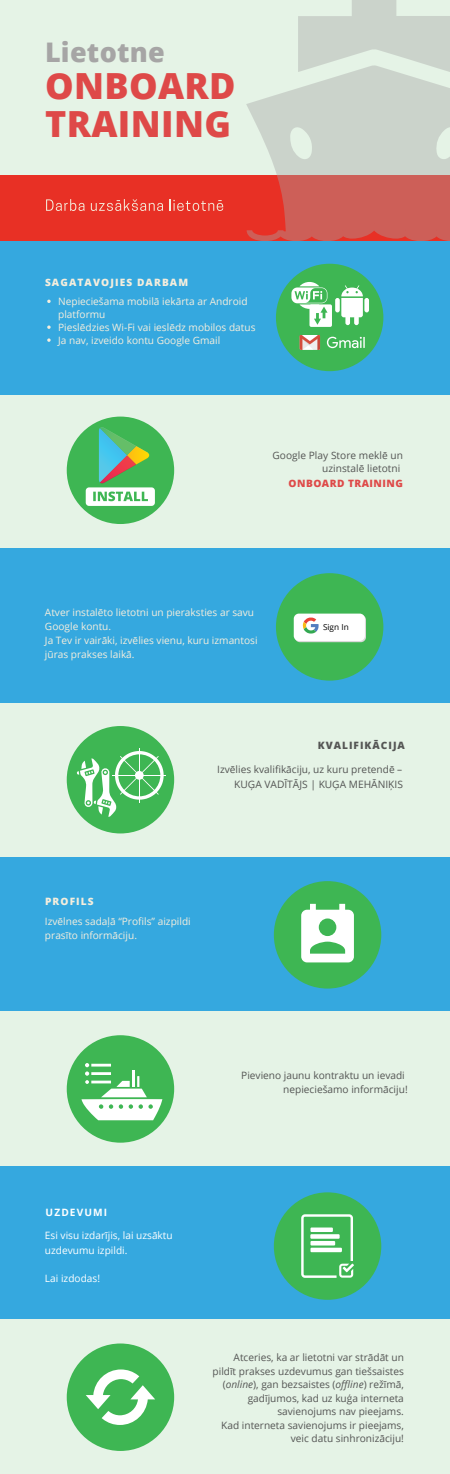
<style>
.page{position:relative;width:450px;height:1474px;background:#fff}
.page>*{position:absolute;margin:0;border:0;box-sizing:border-box;transform-origin:0 0}
.t1{font:800 36px/38.5px "Open Sans";letter-spacing:.01em;color:#de4948}
.t2{font:800 27px "Open Sans";letter-spacing:.01em;color:#a6a5a5}
.t3{font:10.2px "Open Sans";color:#545554}
.t4{font:10.12px/13.5px "Open Sans";color:#545554;text-align:right}
.t5{font:10.12px/14.1px "Open Sans";color:#f5eedd}
.t6{font:10.12px/14.1px "Open Sans";color:#fff}
.t7{font:800 10.12px "Open Sans";letter-spacing:.11em;color:#f5eedd}
.t8{font:800 10.12px "Open Sans";letter-spacing:.045em;color:#de4948}
.t9{font:800 10.12px "Open Sans";letter-spacing:.1em;color:#545554}
.t10{font:700 10.12px "Open Sans";letter-spacing:.11em;color:#fff}
.t11{font:8.25px "Open Sans";color:#000}
.s1{font-style:italic}
</style>
<div class="page">
<div style="left:0;top:0;width:450px;height:1119px;background:#e5f3e6"></div>
<div style="left:0;top:240px;width:450px;height:154px;background:#35a8df"></div>
<div style="left:0;top:175px;width:450px;height:65px;background:#e83025"></div>
<div style="left:0;top:549px;width:450px;height:154px;background:#35a8df"></div>
<div style="left:0;top:858px;width:450px;height:154px;background:#35a8df"></div>
<div style="left:276px;top:264px;width:107px;height:107px;background:#3eb653;border-radius:50%"></div>
<div style="left:67px;top:417px;width:107px;height:107px;background:#3eb653;border-radius:50%"></div>
<div style="left:276px;top:573px;width:107px;height:108px;background:#3eb653;border-radius:50%"></div>
<div style="left:67px;top:726px;width:107px;height:107px;background:#3eb653;border-radius:50%"></div>
<div style="left:274px;top:881px;width:107px;height:107px;background:#3eb653;border-radius:50%"></div>
<svg style="left:341px;top:285px;width:22px;height:40px"></svg>
<div style="left:335px;top:298px;width:5px;height:14px;background:#fff;border-radius:2px"></div>
<div style="left:364px;top:298px;width:5px;height:14px;background:#fff;border-radius:2px"></div>
<svg style="left:300px;top:335px;width:20px;height:15px"></svg>
<svg style="left:327px;top:337px;width:38px;height:11px"></svg>
<svg style="left:86px;top:427px;width:69px;height:79px"></svg>
<svg style="left:291px;top:282px;width:41px;height:45px"></svg>
<div style="left:295px;top:615px;width:71px;height:27px;background:#dad9d9;border-radius:5px"></div>
<div style="left:294px;top:614px;width:71px;height:27px;background:#fff;border-radius:5px"></div>
<svg style="left:303px;top:617px;width:16px;height:17px"></svg>
<hr style="left:139px;top:748px;width:1px;height:54px;background:#fff">
<hr style="left:112px;top:775px;width:54px;height:1px;background:#fff">
<svg style="left:77px;top:751px;width:87px;height:66px"></svg>
<svg style="left:301px;top:904px;width:53px;height:58px"></svg>
<svg style="left:247px;top:240px;width:203px;height:1px"></svg>
<svg style="left:246px;top:72px;width:204px;height:168px;fill:#cdd3cb"></svg>
<svg style="left:298px;top:0;width:152px;height:72px"></svg>
<svg style="left:46px;top:199px;width:39px;height:12px"></svg>
<svg style="left:91px;top:199px;width:72px;height:12px"></svg>
<svg style="left:170px;top:199px;width:53px;height:12px"></svg>
<svg style="left:47px;top:300px;width:4px;height:3px"></svg>
<svg style="left:47px;top:325px;width:4px;height:4px"></svg>
<svg style="left:47px;top:338px;width:4px;height:4px"></svg>
<div style="left:0;top:1012px;width:450px;height:462px;background:#e5f3e6"></div>
<div style="left:67px;top:1035px;width:107px;height:108px;background:#3eb653;border-radius:50%"></div>
<svg style="left:82px;top:1063px;width:80px;height:57px"></svg>
<div style="left:0;top:1166px;width:450px;height:154px;background:#35a8df"></div>
<div style="left:274px;top:1192px;width:107px;height:108px;background:#3eb653;border-radius:50%"></div>
<svg style="left:301px;top:1214px;width:53px;height:64px"></svg>
<div style="left:67px;top:1343px;width:107px;height:108px;background:#3eb653;border-radius:50%"></div>
<svg style="left:86px;top:1369px;width:69px;height:56px"></svg>
<h2 class="t2" style="left:45px;top:31px;width:121px">Lietotne</h2>
<h1 class="t1" style="left:45px;top:64px;width:192px">ONBOARD<br>TRAINING</h1>
<p class="t7" style="left:45px;top:274px;width:145px">SAGATAVOJIES DARBAM</p>
<p class="t5" style="left:58px;top:294px;width:199px;line-height:12.9px">Nepieciešama mobilā iekārta ar Android platformu<br>Pieslēdzies Wi-Fi vai ieslēdz mobilos datus<br>Ja nav, izveido kontu Google Gmail</p>
<p class="t4" style="left:273px;top:448px;width:132px;line-height:13.7px">Google Play Store meklē un uzinstalē lietotni</p>
<p class="t8" style="left:289px;top:476px;width:116px">ONBOARD TRAINING</p>
<p class="t5" style="left:45px;top:605px;width:214px">Atver instalēto lietotni un pieraksties ar savu Google kontu.<br>Ja Tev ir vairāki, izvēlies vienu, kuru izmantosi jūras prakses laikā.</p>
<p class="t11" style="left:323px;top:621px;width:27px">Sign In</p>
<p class="t9" style="left:318px;top:738px;width:89px">KVALIFIKĀCIJA</p>
<p class="t4" style="left:217px;top:762px;width:187px">Izvēlies kvalifikāciju, uz kuru pretendē –</p>
<p class="t7" style="left:45px;top:893px;width:50px">PROFILS</p>
<p class="t5" style="left:45px;top:914px;width:147px">Izvēlnes sadaļā “Profils” aizpildi prasīto informāciju.</p>
<p class="t3" style="left:234px;top:778px;width:170px">KUĢA VADĪTĀJS | KUĢA MEHĀNIĶIS</p>
<p class="t4" style="left:241px;top:1068px;width:168px;line-height:14.1px">Pievieno jaunu kontraktu un ievadi nepieciešamo informāciju!</p>
<p class="t10" style="left:46px;top:1205px;width:63px">UZDEVUMI</p>
<p class="t6" style="left:45px;top:1228px;width:129px">Esi visu izdarījis, lai uzsāktu uzdevumu izpildi.</p>
<p class="t6" style="left:45px;top:1271px;width:57px">Lai izdodas!</p>
<p class="t4" style="left:213px;top:1351px;width:193px">Atceries, ka ar lietotni var strādāt un pildīt prakses uzdevumus gan tiešsaistes (<span class="s1">online</span>), gan bezsaistes (<span class="s1">offline</span>) režīmā, gadījumos, kad uz kuģa interneta savienojums nav pieejams.<br>Kad interneta savienojums ir pieejams, veic datu sinhronizāciju!</p>
</div>
